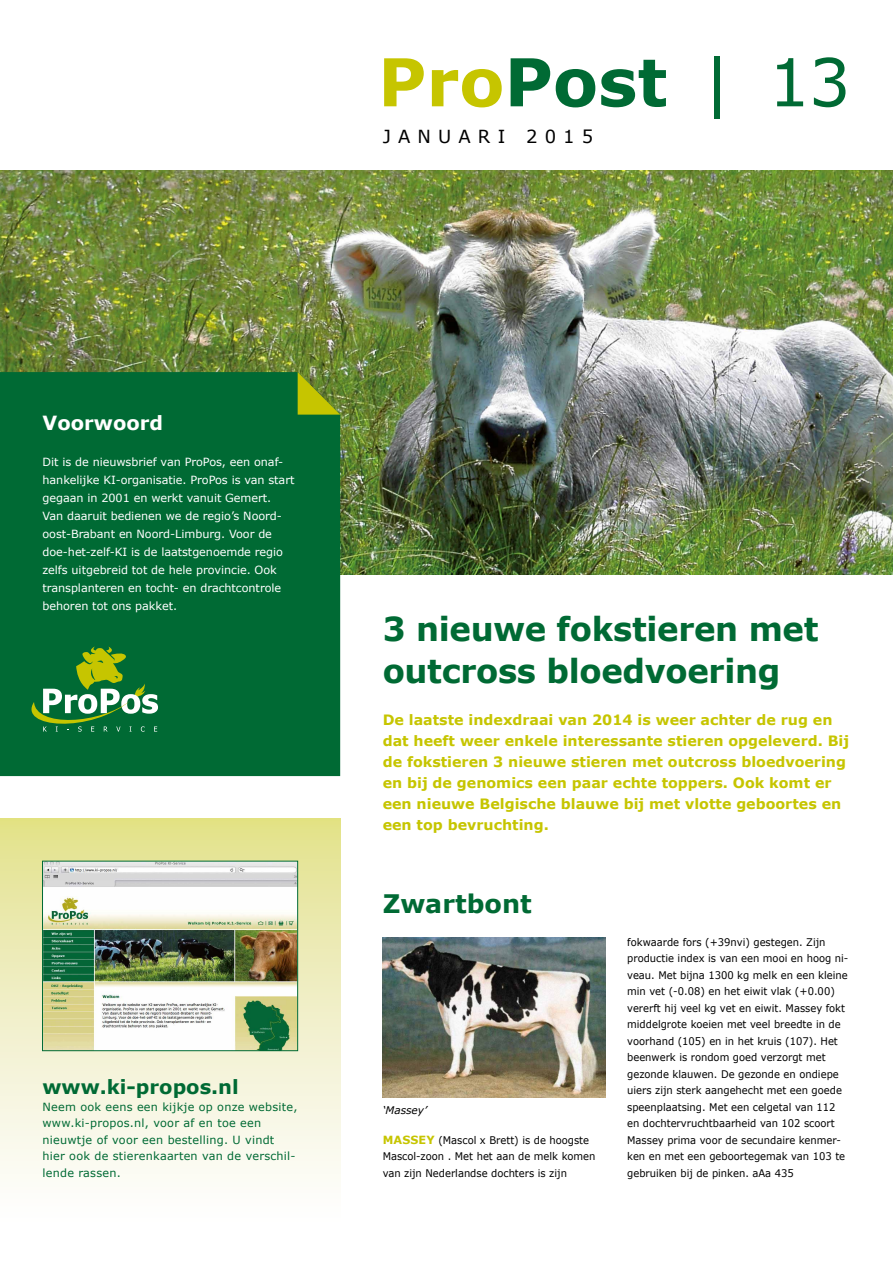
<style>
.page{position:relative;width:893px;height:1263px;background:#fff}
.page>*{position:absolute;margin:0;border:0;box-sizing:border-box;transform-origin:0 0}
.t1{font:700 66px "Verdana";color:#006a34}
.t2{font:700 33px/42px "Verdana";letter-spacing:-.01em;color:#006a34}
.t3{font:700 25.5px "Verdana";color:#006a34}
.t4{font:700 19.5px "Verdana";color:#006a34}
.t5{font:700 19.5px "Verdana";color:#fff}
.t6{font:18px "Verdana";letter-spacing:.4em;color:#000}
.t7{font:700 14.25px/21px "Verdana";color:#c6c500}
.t8{font:11.25px/18px "Verdana";letter-spacing:-.005em;color:#fff}
.t9{font:11.25px/16.5px "Verdana";letter-spacing:.02em;color:#006a34}
.t10{font:10.5px/16.5px "Verdana";color:#000;scale:.95 1}
.t11{font:italic 10.5px "Verdana";color:#000}
.s1{color:#c6c500}
.s2{font-weight:400}
.s3{font-weight:700;font-size:11.25px;color:#c6c500}
</style>
<div class="page">
<img style="left:0;top:170px;width:893px;height:404px">
<div style="left:0;top:372px;width:340px;height:404px;background:#006a34"></div>
<div style="left:0;top:819px;width:340px;height:403px;background:linear-gradient(to bottom,#e2e18e,#fffeff)"></div>
<svg style="left:17px;top:646px;width:141px;height:88px;background:#378745"></svg>
<svg style="left:298px;top:372px;width:42px;height:43px;background:#95a31c"></svg>
<img style="left:44px;top:863px;width:252px;height:186px">
<div style="left:42px;top:861px;width:256px;height:190px;border:1px solid #006a34"></div>
<img style="left:383px;top:938px;width:223px;height:159px">
<h1 class="t1" style="left:378px;top:40px;width:474px"><span class="s1">Pro</span>Post <span class="s2">| 13</span></h1>
<h3 class="t6" style="left:383px;top:125px;width:212px">JANUARI 2015</h3>
<h3 class="t5" style="left:43px;top:410px;width:122px">Voorwoord</h3>
<p class="t8" style="left:43px;top:452px;width:253px">Dit is de nieuwsbrief van ProPos, een onaf&shy;hankelijke KI-organisatie. ProPos is van start gegaan in 2001 en werkt vanuit Gemert.<br>Van daaruit bedienen we de regio’s Noord&shy;oost-Brabant en Noord-Limburg. Voor de doe-het-zelf-KI is de laatstgenoemde regio zelfs uitgebreid tot de hele provincie. Ook transplanteren en tocht- en drachtcontrole behoren tot ons pakket.</p>
<h3 class="t4" style="left:43px;top:1075px;width:198px">www.ki-propos.nl</h3>
<p class="t9" style="left:43px;top:1098px;width:256px">Neem ook eens een kijkje op onze website, www.ki-propos.nl, voor af en toe een nieuwtje of voor een bestelling. U vindt hier ook de stierenkaarten van de verschil&shy;lende rassen.</p>
<h2 class="t2" style="left:383px;top:607px;width:437px">3 nieuwe fokstieren met outcross bloedvoering</h2>
<p class="t7" style="left:383px;top:709px;width:468px">De laatste indexdraai van 2014 is weer achter de rug en dat heeft weer enkele interessante stieren opgeleverd. Bij de fokstieren 3 nieuwe stieren met outcross bloedvoering en bij de genomics een paar echte toppers. Ook komt er een nieuwe Belgische blauwe bij met vlotte geboortes en een top bevruchting.</p>
<h3 class="t3" style="left:383px;top:887px;width:151px">Zwartbont</h3>
<p class="t11" style="left:383px;top:1104px;width:46px">‘Massey’</p>
<p class="t10" style="left:383px;top:1131px;width:225px"><span class="s3">MASSEY</span> (Mascol x Brett) is de hoogste<br>Mascol-zoon . Met het aan de melk komen van zijn Nederlandse dochters is zijn</p>
<p class="t10" style="left:627px;top:933px;width:234px">fokwaarde fors (+39nvi) gestegen. Zijn productie index is van een mooi en hoog ni&shy;veau. Met bijna 1300 kg melk en een kleine min vet (-0.08) en het eiwit vlak (+0.00) vererft hij veel kg vet en eiwit. Massey fokt middelgrote koeien met veel breedte in de voorhand (105) en in het kruis (107). Het beenwerk is rondom goed verzorgt met gezonde klauwen. De gezonde en ondiepe uiers zijn sterk aangehecht met een goede speenplaatsing. Met een celgetal van 112 en dochtervruchtbaarheid van 102 scoort Massey prima voor de secundaire kenmer&shy;ken en met een geboortegemak van 103 te gebruiken bij de pinken. aAa 435</p>
</div>
